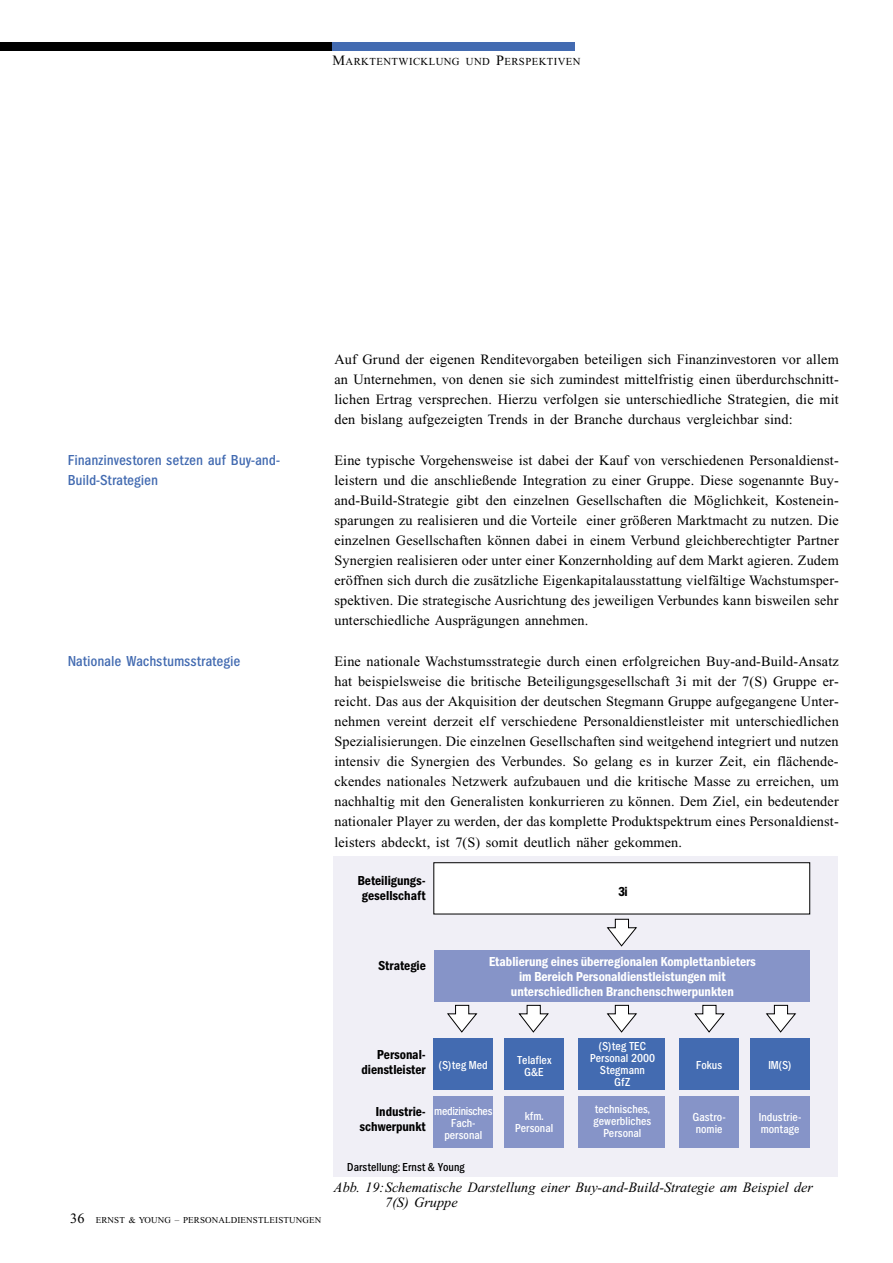
<style>
.page{position:relative;width:893px;height:1263px;background:#fff}
.page>*{position:absolute;margin:0;border:0;box-sizing:border-box;transform-origin:0 0}
.t1{font:15px/20.1px "EY Gothic Cond Med";letter-spacing:.01em;color:#436bb1}
.t2{font:14.25px/20.1px "Times";letter-spacing:.01em;color:#000;text-align:justify}
.t3{font:italic 14.25px/15px "Times";color:#000}
.t4{font:13.5px/15px "EY Gothic Cond Demi";color:#fff;text-align:center}
.t5{font:13.5px/15px "EY Gothic Cond Demi";color:#000;text-align:right}
.t6{font:12px/12px "EY Gothic Cond Med";color:#fff;text-align:center}
.t7{font:12px/12px "EY Gothic Cond Med";letter-spacing:-.025em;color:#fff;text-align:center}
.t8{font:12px "EY Gothic Cond Med";color:#000}
.t9{font:10.65px "Times";letter-spacing:.04em;color:#000}
.t10{font:9px "Times";letter-spacing:.02em;color:#000}
.s1{font-size:14.25px}
</style>
<div class="page">
<div style="left:0;top:43px;width:332px;height:8px;background:#000"></div>
<div style="left:332px;top:43px;width:243px;height:8px;background:#436bb1"></div>
<div style="left:334px;top:857px;width:503px;height:319px;background:#f0eff6"></div>
<div style="left:433px;top:862px;width:377px;height:52px;background:#fff;border:1px solid #000"></div>
<div style="left:434px;top:950px;width:375px;height:52px;background:#8694c8"></div>
<div style="left:578px;top:1038px;width:87px;height:52px;background:#436bb1"></div>
<div style="left:679px;top:1038px;width:59px;height:52px;background:#436bb1"></div>
<div style="left:750px;top:1038px;width:59px;height:52px;background:#436bb1"></div>
<div style="left:434px;top:1038px;width:59px;height:52px;background:#436bb1"></div>
<div style="left:504px;top:1038px;width:60px;height:52px;background:#436bb1"></div>
<div style="left:578px;top:1097px;width:87px;height:51px;background:#8694c8"></div>
<div style="left:679px;top:1097px;width:59px;height:51px;background:#8694c8"></div>
<div style="left:750px;top:1097px;width:59px;height:51px;background:#8694c8"></div>
<div style="left:434px;top:1097px;width:59px;height:51px;background:#8694c8"></div>
<div style="left:504px;top:1097px;width:60px;height:51px;background:#8694c8"></div>
<svg style="left:606px;top:919px;width:31px;height:28px"></svg>
<svg style="left:606px;top:1005px;width:31px;height:28px"></svg>
<svg style="left:694px;top:1005px;width:31px;height:28px"></svg>
<svg style="left:765px;top:1005px;width:31px;height:28px"></svg>
<svg style="left:447px;top:1005px;width:31px;height:28px"></svg>
<svg style="left:518px;top:1005px;width:31px;height:28px"></svg>
<p class="t9" style="left:332px;top:58px;width:249px"><span class="s1">M</span>ARKTENTWICKLUNG UND <span class="s1">P</span>ERSPEKTIVEN</p>
<p class="t1" style="left:69px;top:452px;width:214px">Finanzinvestoren setzen auf Buy-and-<br>Build-Strategien</p>
<p class="t1" style="left:69px;top:653px;width:174px">Nationale Wachstumsstrategie</p>
<p class="t2" style="left:334px;top:351px;width:506px">Auf Grund der eigenen Renditevorgaben beteiligen sich Finanzinvestoren vor allem an Unternehmen, von denen sie sich zumindest mittelfristig einen überdurchschnitt&shy;lichen Ertrag versprechen. Hierzu verfolgen sie unterschiedliche Strategien, die mit den bislang aufgezeigten Trends in der Branche durchaus vergleichbar sind:</p>
<p class="t2" style="left:334px;top:451px;width:506px">Eine typische Vorgehensweise ist dabei der Kauf von verschiedenen Personaldienst&shy;leistern und die anschließende Integration zu einer Gruppe. Diese sogenannte Buy&shy;and-Build-Strategie gibt den einzelnen Gesellschaften die Möglichkeit, Kostenein&shy;sparungen zu realisieren und die Vorteile einer größeren Marktmacht zu nutzen. Die einzelnen Gesellschaften können dabei in einem Verbund gleichberechtigter Partner Synergien realisieren oder unter einer Konzernholding auf dem Markt agieren. Zudem eröffnen sich durch die zusätzliche Eigenkapitalausstattung vielfältige Wachstumsper&shy;spektiven. Die strategische Ausrichtung des jeweiligen Verbundes kann bisweilen sehr unterschiedliche Ausprägungen annehmen.</p>
<p class="t2" style="left:334px;top:652px;width:506px">Eine nationale Wachstumsstrategie durch einen erfolgreichen Buy-and-Build-Ansatz hat beispielsweise die britische Beteiligungsgesellschaft 3i mit der 7(S) Gruppe er&shy;reicht. Das aus der Akquisition der deutschen Stegmann Gruppe aufgegangene Unter&shy;nehmen vereint derzeit elf verschiedene Personaldienstleister mit unterschiedlichen Spezialisierungen. Die einzelnen Gesellschaften sind weitgehend integriert und nutzen intensiv die Synergien des Verbundes. So gelang es in kurzer Zeit, ein flächende&shy;ckendes nationales Netzwerk aufzubauen und die kritische Masse zu erreichen, um nachhaltig mit den Generalisten konkurrieren zu können. Dem Ziel, ein bedeutender nationaler Player zu werden, der das komplette Produktspektrum eines Personaldienst&shy;leisters abdeckt, ist 7(S) somit deutlich näher gekommen.</p>
<p class="t5" style="left:618px;top:886px;width:12px">3i</p>
<p class="t5" style="left:358px;top:876px;width:70px;text-align:center">Beteiligungs&shy;gesellschaft</p>
<p class="t5" style="left:378px;top:960px;width:49px">Strategie</p>
<p class="t4" style="left:489px;top:957px;width:268px">Etablierung eines überregionalen Komplettanbieters im Bereich Personaldienstleistungen mit unterschiedlichen Branchenschwerpunkten</p>
<p class="t2" style="left:70px;top:1210px;width:16px">36</p>
<p class="t10" style="left:96px;top:1217px;width:227px">ERNST &amp; YOUNG – PERSONALDIENSTLEISTUNGEN</p>
<p class="t6" style="left:591px;top:1042px;width:66px">(S)teg TEC<br>Personal 2000<br>Stegmann<br>GfZ</p>
<p class="t5" style="left:362px;top:1049px;width:66px">Personal&shy;dienstleister</p>
<p class="t5" style="left:360px;top:1106px;width:68px">Industrie&shy;schwerpunkt</p>
<p class="t8" style="left:348px;top:1163px;width:119px">Darstellung: Ernst &amp; Young</p>
<p class="t3" style="left:385px;top:1181px;width:429px;text-indent:-51px">Abb. 19:Schematische Darstellung einer Buy-and-Build-Strategie am Beispiel der<br>7(S) Gruppe</p>
<p class="t6" style="left:517px;top:1056px;width:36px">Telaflex<br>G&amp;E</p>
<p class="t6" style="left:439px;top:1061px;width:50px">(S)teg Med</p>
<p class="t6" style="left:697px;top:1061px;width:27px">Fokus</p>
<p class="t6" style="left:769px;top:1061px;width:25px">IM(S)</p>
<p class="t6" style="left:594px;top:1105px;width:59px">technisches, gewerbliches<br>Personal</p>
<p class="t7" style="left:435px;top:1107px;width:60px">medizinisches<br>Fach&shy;personal</p>
<p class="t6" style="left:693px;top:1113px;width:34px;text-align:left">Gastro&shy;nomie</p>
<p class="t6" style="left:759px;top:1113px;width:44px;text-align:left">Industrie&shy;montage</p>
<p class="t6" style="left:516px;top:1112px;width:39px">kfm.<br>Personal</p>
</div>
